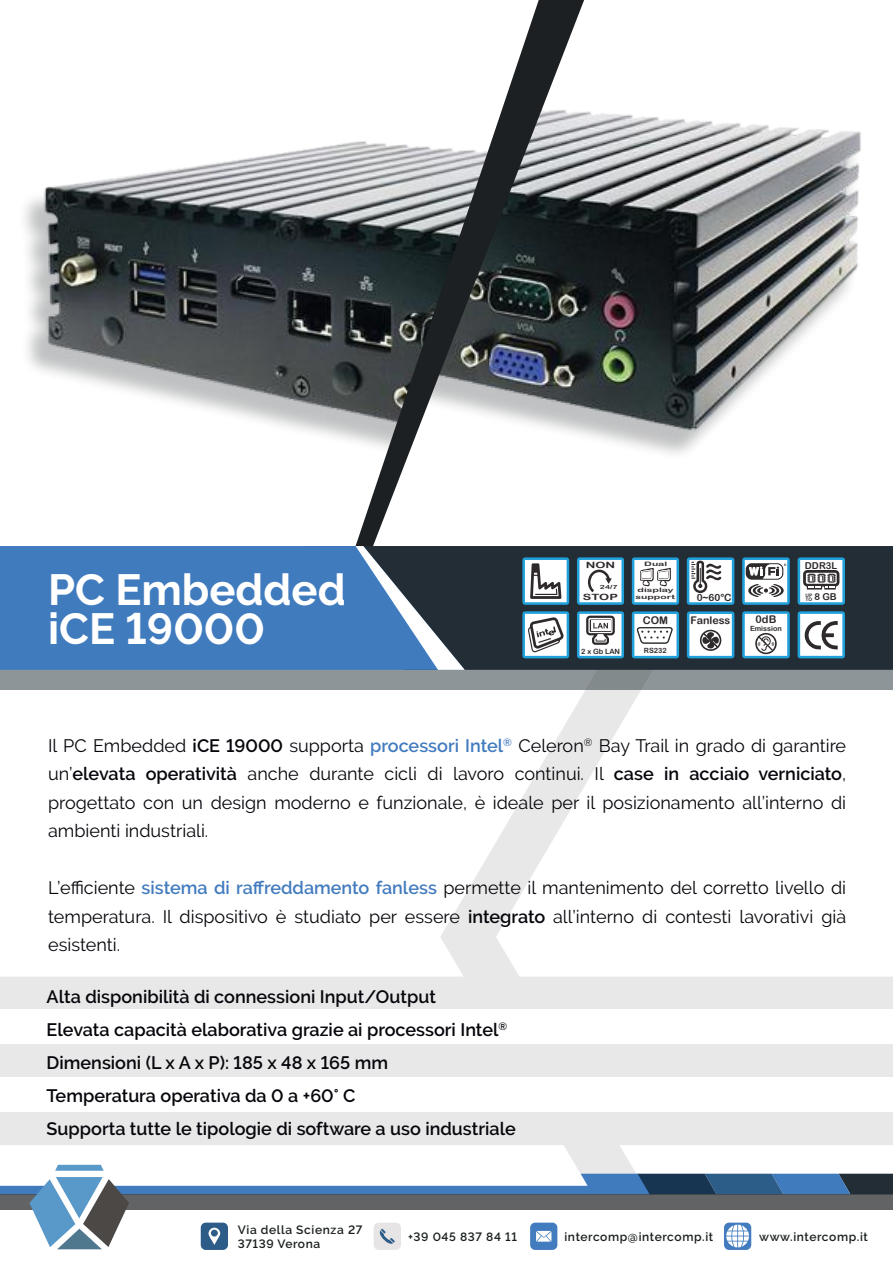
<style>
.page{position:relative;width:893px;height:1263px;background:#fff}
.page>*{position:absolute;margin:0;border:0;box-sizing:border-box;transform-origin:0 0}
.t1{font:700 43.5px/39px "Raleway";color:#fff}
.t2{font:18px/28.5px "Raleway";color:#05060b;text-align:justify}
.t3{font:600 18px/33px "Raleway";color:#05060b}
.t4{font:600 12px/14.4px "Raleway";letter-spacing:.05em;color:#191e1f}
.t5{font:10.65px "Arial Rounded MT Bold";color:#2e292a}
.t6{font:9.9px "Arial Rounded MT Bold";color:#2e292a}
.t7{font:9.45px "Arial Rounded MT Bold";color:#2e292a}
.t8{font:8.55px "Arial Rounded MT Bold";color:#2e292a;scale:1.48 1}
.t9{font:7.2px "Arial Rounded MT Bold";color:#2e292a}
.t10{font:6px "Arial Rounded MT Bold";color:#2e292a;scale:1.73 1}
.t11{font:5.7px "Arial Rounded MT Bold";color:#2e292a;scale:1.48 1}
.t12{font:4.8px "Arial Rounded MT Bold";color:#2e292a}
.s1{font-weight:600}
.s2{font-weight:600;color:#427bbe}
</style>
<div class="page">
<img style="left:596px;top:113px;width:265px;height:341px">
<img style="left:25px;top:148px;width:290px;height:284px">
<svg style="left:412px;top:689px;width:481px;height:476px"></svg>
<div style="left:0;top:663px;width:893px;height:26px;background:#8e9598"></div>
<svg style="left:315px;top:0;width:281px;height:546px"></svg>
<div style="left:0;top:977px;width:893px;height:168px;background:#e9e8e8"></div>
<div style="left:465px;top:546px;width:428px;height:124px;background:#222d36"></div>
<div style="left:0;top:546px;width:356px;height:124px;background:#407bbe"></div>
<svg style="left:356px;top:546px;width:109px;height:124px;background:#506b88"></svg>
<div style="left:0;top:1010px;width:893px;height:34px;background:#fff"></div>
<div style="left:0;top:1077px;width:893px;height:35px;background:#fff"></div>
<div style="left:374px;top:1222px;width:27px;height:28px;background:#e7e4e5;border-radius:5px"></div>
<svg style="left:530px;top:1222px;width:27px;height:28px"></svg>
<svg style="left:201px;top:1222px;width:27px;height:28px"></svg>
<svg style="left:724px;top:1222px;width:27px;height:28px"></svg>
<svg style="left:0;top:1165px;width:893px;height:84px"></svg>
<svg style="left:798px;top:611px;width:47px;height:47px"></svg>
<svg style="left:522px;top:611px;width:47px;height:47px"></svg>
<svg style="left:522px;top:557px;width:47px;height:48px"></svg>
<svg style="left:577px;top:557px;width:47px;height:48px"></svg>
<svg style="left:577px;top:611px;width:47px;height:47px"></svg>
<svg style="left:632px;top:611px;width:47px;height:47px"></svg>
<svg style="left:687px;top:611px;width:47px;height:47px"></svg>
<svg style="left:742px;top:611px;width:48px;height:47px"></svg>
<svg style="left:632px;top:557px;width:47px;height:48px"></svg>
<svg style="left:687px;top:557px;width:47px;height:48px"></svg>
<svg style="left:742px;top:557px;width:48px;height:48px"></svg>
<svg style="left:798px;top:557px;width:47px;height:48px"></svg>
<h1 class="t1" style="left:48px;top:571px;width:299px">PC Embedded iCE 19000</h1>
<p class="t8" style="left:586px;top:560px;width:21px">NON</p>
<p class="t8" style="left:583px;top:592px;width:25px">STOP</p>
<p class="t11" style="left:600px;top:584px;width:13px">24/7</p>
<p class="t10" style="left:644px;top:560px;width:15px">Dual</p>
<p class="t10" style="left:638px;top:586px;width:22px">display</p>
<p class="t10" style="left:636px;top:594px;width:24px">support</p>
<p class="t6" style="left:697px;top:591px;width:36px">0~60°C</p>
<p class="t7" style="left:805px;top:560px;width:34px">DDR3L</p>
<p class="t12" style="left:805px;top:592px;width:8px">UP</p>
<p class="t7" style="left:806px;top:591px;width:33px"><sub>TO</sub> 8 GB</p>
<p class="t5" style="left:643px;top:613px;width:27px">COM</p>
<p class="t5" style="left:690px;top:613px;width:41px">Fanless</p>
<p class="t5" style="left:756px;top:613px;width:22px">0dB</p>
<p class="t9" style="left:750px;top:624px;width:33px">Emission</p>
<p class="t9" style="left:581px;top:647px;width:40px">2 x Gb LAN</p>
<p class="t9" style="left:644px;top:646px;width:24px">RS232</p>
<p class="t2" style="left:48px;top:731px;width:800px">Il PC Embedded <span class="s1">iCE 19000</span> supporta <span class="s2">processori Intel</span><sup>®</sup> Celeron<sup>®</sup> Bay Trail in grado di garantire un’<span class="s1">elevata operatività</span> anche durante cicli di lavoro continui. Il <span class="s1">case in acciaio verniciato</span>, progettato con un design moderno e funzionale, è ideale per il posizionamento all’interno di ambienti industriali.</p>
<p class="t2" style="left:48px;top:874px;width:800px">L’efficiente <span class="s2">sistema di raffreddamento fanless</span> permette il mantenimento del corretto livello di temperatura. Il dispositivo è studiato per essere <span class="s1">integrato</span> all’interno di contesti lavorativi già esistenti.</p>
<p class="t3" style="left:47px;top:980px;width:471px">Alta disponibilità di connessioni Input/Output<br>Elevata capacità elaborativa grazie ai processori Intel<sup>® </sup>Dimensioni (L x A x P): 185 x 48 x 165 mm<br>Temperatura operativa da 0 a +60° C<br>Supporta tutte le tipologie di software a uso industriale</p>
<p class="t4" style="left:238px;top:1222px;width:126px">Via della Scienza 27<br>37139 Verona</p>
<p class="t4" style="left:408px;top:1229px;width:110px">+39 045 837 84 11</p>
<p class="t4" style="left:564px;top:1229px;width:150px">intercomp@intercomp.it</p>
<p class="t4" style="left:759px;top:1229px;width:110px">www.intercomp.it</p>
</div>
